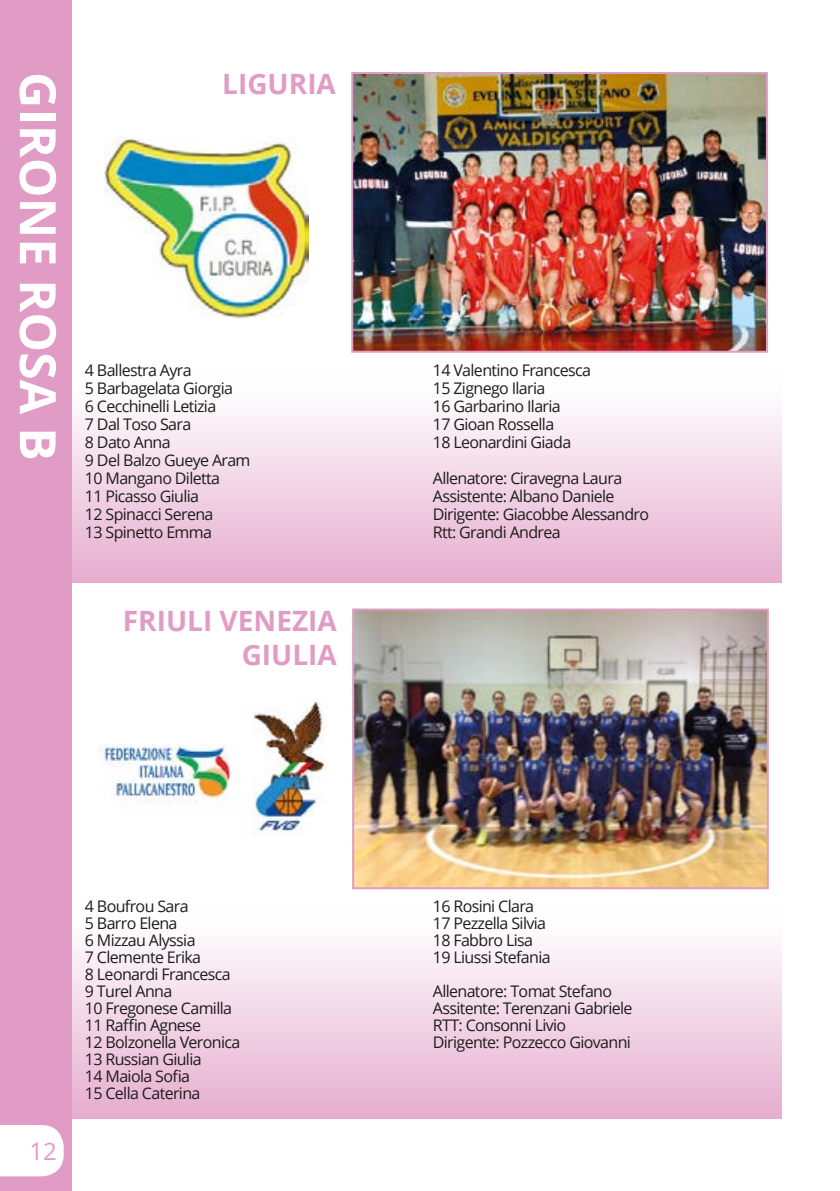
<style>
.page{position:relative;width:840px;height:1191px;background:#fff}
.page>*{position:absolute;margin:0;border:0;box-sizing:border-box;transform-origin:0 0}
.t1{font:700 50px "Open Sans";color:#fff}
.t2{font:700 28px/33.6px "Open Sans";color:#e19cc5;text-align:right}
.t3{font:24px "Open Sans";color:#e19cc5}
.t4{font:16px/17px "Open Sans";letter-spacing:-.04em;color:#1d1d1b}
</style>
<div class="page">
<div style="left:0;top:0;width:72px;height:1191px;background:#e19cc5"></div>
<svg style="left:0;top:1125px;width:64px;height:51px;background:#fdf8fb"></svg>
<div style="left:72px;top:366px;width:709px;height:217px;background:linear-gradient(to bottom,#fff,#e6aecf)"></div>
<div style="left:72px;top:899px;width:709px;height:220px;background:linear-gradient(to bottom,#fff,#e6aecf)"></div>
<img style="left:354px;top:75px;width:410px;height:275px">
<div style="left:351px;top:72px;width:416px;height:281px;border:2px solid #e19cc5"></div>
<img style="left:98px;top:699px;width:227px;height:136px">
<img style="left:355px;top:611px;width:410px;height:275px">
<div style="left:352px;top:608px;width:416px;height:281px;border:2px solid #e19cc5"></div>
<img style="left:105px;top:138px;width:203px;height:180px">
<h1 class="t1" style="left:73px;top:72px;width:390px;rotate:90deg">GIRONE ROSA B</h1>
<h2 class="t2" style="left:222px;top:67px;width:115px">LIGURIA</h2>
<p class="t4" style="left:85px;top:361px;width:167px;line-height:18px">4 Ballestra Ayra<br>5 Barbagelata Giorgia<br>6 Cecchinelli Letizia<br>7 Dal Toso Sara<br>8 Dato Anna<br>9 Del Balzo Gueye Aram<br>10 Mangano Diletta<br>11 Picasso Giulia<br>12 Spinacci Serena<br>13 Spinetto Emma</p>
<h2 class="t2" style="left:123px;top:603px;width:215px">FRIULI VENEZIA<br>GIULIA</h2>
<h3 class="t3" style="left:29px;top:1134px;width:29px">12</h3>
<p class="t4" style="left:85px;top:897px;width:157px">4 Boufrou Sara<br>5 Barro Elena<br>6 Mizzau Alyssia<br>7 Clemente Erika<br>8 Leonardi Francesca<br>9 Turel Anna<br>10 Fregonese Camilla<br>11 Raffin Agnese<br>12 Bolzonella Veronica<br>13 Russian Giulia<br>14 Maiola Sofia<br>15 Cella Caterina</p>
<p class="t4" style="left:432px;top:360px;width:159px;line-height:18px">14 Valentino Francesca<br>15 Zignego Ilaria<br>16 Garbarino Ilaria<br>17 Gioan Rossella<br>18 Leonardini Giada</p>
<p class="t4" style="left:432px;top:468px;width:218px;line-height:18px">Allenatore: Ciravegna Laura<br>Assistente: Albano Daniele<br>Dirigente: Giacobbe Alessandro<br>Rtt: Grandi Andrea</p>
<p class="t4" style="left:432px;top:897px;width:119px">16 Rosini Clara<br>17 Pezzella Silvia<br>18 Fabbro Lisa<br>19 Liussi Stefania</p>
<p class="t4" style="left:432px;top:982px;width:201px">Allenatore: Tomat Stefano<br>Assitente: Terenzani Gabriele<br>RTT: Consonni Livio<br>Dirigente: Pozzecco Giovanni</p>
</div>
